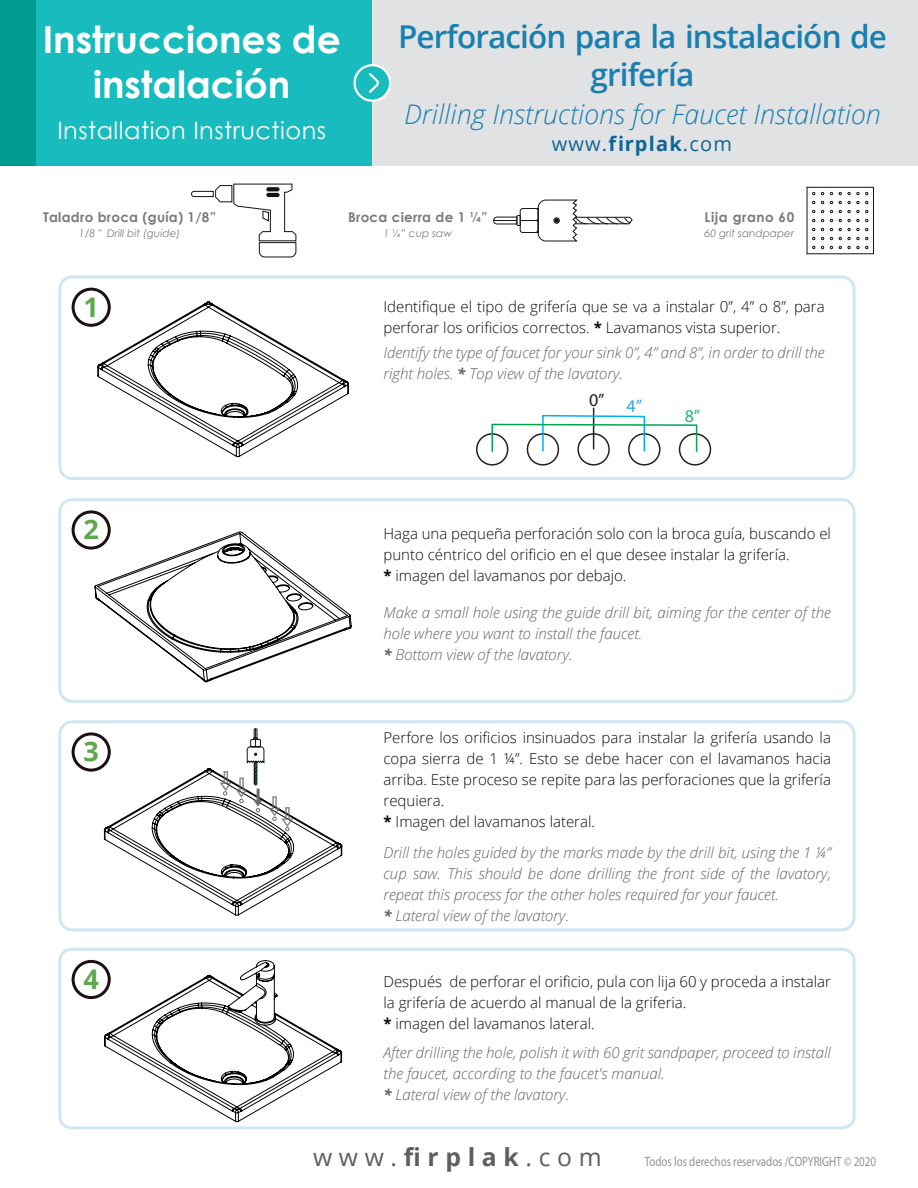
<style>
.page{position:relative;width:918px;height:1188px;background:#fff}
.page>*{position:absolute;margin:0;border:0;box-sizing:border-box;transform-origin:0 0}
.t1{font:700 37.5px/45px "Century Gothic";color:#fff;text-align:center}
.t2{font:600 31.5px/37.8px "Open Sans";letter-spacing:-.03em;color:#1880b0;text-align:center}
.t3{font:italic 300 27px "Open Sans";color:#1880b0}
.t4{font:700 27px "Open Sans";color:#5ea84c}
.t5{font:24.75px "Open Sans";letter-spacing:.27em;color:#5e5f62}
.t6{font:24px "Century Gothic";letter-spacing:.02em;color:#fff}
.t7{font:19.95px "Open Sans";letter-spacing:.06em;color:#0e6594}
.t8{font:18px "Myriad Pro";color:#231f20}
.t9{font:18px "Myriad Pro";color:#2bb572}
.t10{font:300 15px/21px "Open Sans";color:#0b090c}
.t11{font:italic 300 15px/21px "Open Sans";color:#636366}
.t12{font:13.5px "Myriad Pro";color:#919298;scale:.81 1}
.t13{font:700 13.5px "Century Gothic";letter-spacing:.02em;color:#797c7e}
.t14{font:700 13.5px "Century Gothic";letter-spacing:.04em;color:#797c7e}
.t15{font:italic 10.5px "Century Gothic";color:#797c7e}
.s1{font-weight:700}
.s2{color:#24aae1}
</style>
<div class="page">
<div style="left:0;top:0;width:372px;height:166px;background:#19bcbe"></div>
<div style="left:0;top:0;width:36px;height:166px;background:#009c93"></div>
<div style="left:372px;top:1px;width:545px;height:165px;background:#e1e2e3"></div>
<svg style="left:355px;top:65px;width:35px;height:36px"></svg>
<div style="left:353px;top:64px;width:38px;height:38px;border:2px solid #fff;border-radius:50%"></div>
<svg style="left:367px;top:71px;width:14px;height:24px"></svg>
<svg style="left:104px;top:960px;width:239px;height:162px"></svg>
<svg style="left:103px;top:728px;width:240px;height:188px"></svg>
<svg style="left:94px;top:531px;width:258px;height:152px"></svg>
<div style="left:58px;top:275px;width:798px;height:205px;border:3px solid #d0e6f3;border-radius:12px"></div>
<div style="left:58px;top:498px;width:798px;height:205px;border:3px solid #d0e6f3;border-radius:12px"></div>
<div style="left:58px;top:948px;width:798px;height:181px;border:3px solid #d0e6f3;border-radius:12px"></div>
<div style="left:58px;top:720px;width:798px;height:211px;border:3px solid #d0e6f3;border-radius:13px"></div>
<svg style="left:97px;top:301px;width:252px;height:156px"></svg>
<div style="left:476px;top:433px;width:32px;height:33px;border:2px solid #231f20;border-radius:50%"></div>
<div style="left:527px;top:433px;width:32px;height:33px;border:2px solid #231f20;border-radius:50%"></div>
<div style="left:577px;top:433px;width:33px;height:33px;border:2px solid #231f20;border-radius:50%"></div>
<div style="left:628px;top:433px;width:33px;height:33px;border:2px solid #231f20;border-radius:50%"></div>
<div style="left:679px;top:433px;width:32px;height:33px;border:2px solid #231f20;border-radius:50%"></div>
<hr style="left:593px;top:408px;width:1px;height:41px;background:#231f20">
<svg style="left:491px;top:414px;width:207px;height:39px"></svg>
<svg style="left:191px;top:183px;width:106px;height:75px"></svg>
<div style="left:807px;top:187px;width:67px;height:67px;border:1px solid #111416"></div>
<svg style="left:848px;top:192px;width:11px;height:3px"></svg>
<svg style="left:848px;top:201px;width:11px;height:3px"></svg>
<svg style="left:848px;top:210px;width:11px;height:3px"></svg>
<svg style="left:848px;top:219px;width:11px;height:3px"></svg>
<svg style="left:848px;top:228px;width:11px;height:3px"></svg>
<svg style="left:848px;top:237px;width:11px;height:3px"></svg>
<svg style="left:848px;top:246px;width:11px;height:3px"></svg>
<svg style="left:493px;top:199px;width:140px;height:43px"></svg>
<div style="left:72px;top:288px;width:39px;height:39px;border:3px solid #1d0f13;border-radius:50%"></div>
<div style="left:72px;top:510px;width:39px;height:40px;border:3px solid #1d0f13;border-radius:50%"></div>
<div style="left:72px;top:960px;width:39px;height:39px;border:3px solid #1d0f13;border-radius:50%"></div>
<div style="left:72px;top:732px;width:39px;height:40px;border:3px solid #1d0f13;border-radius:50%"></div>
<h1 class="t1" style="left:43px;top:15px;width:299px">Instrucciones de instalación</h1>
<h3 class="t6" style="left:57px;top:113px;width:270px">Installation Instructions</h3>
<h2 class="t2" style="left:398px;top:17px;width:491px">Perforación para la instalación de grifería</h2>
<h3 class="t3" style="left:404px;top:95px;width:478px">Drilling Instructions for Faucet Installation</h3>
<h3 class="t7" style="left:552px;top:130px;width:182px">www.<span class="s1">firplak</span>.com</h3>
<p class="t13" style="left:43px;top:207px;width:175px">Taladro broca (guía) 1/8”</p>
<p class="t15" style="left:79px;top:226px;width:103px">1/8 " Drill bit (guide)</p>
<p class="t13" style="left:348px;top:207px;width:141px">Broca cierra de 1 ¼”</p>
<p class="t15" style="left:384px;top:226px;width:70px">1 ¼” cup saw</p>
<p class="t14" style="left:705px;top:207px;width:91px">Lija grano 60</p>
<p class="t15" style="left:705px;top:226px;width:91px">60 grit sandpaper</p>
<h3 class="t4" style="left:83px;top:288px;width:17px">1</h3>
<p class="t10" style="left:383px;top:295px;width:443px">Identifique el tipo de grifería que se va a instalar 0”, 4” o 8”, para perforar los orificios correctos. <span class="s1">*</span> Lavamanos vista superior.</p>
<p class="t11" style="left:383px;top:341px;width:443px">Identify the type of faucet for your sink 0”, 4” and 8”, in order to drill the right holes. <span class="s1">*</span> Top view of the lavatory.</p>
<p class="t8" style="left:589px;top:389px;width:55px">0” <span class="s2">4”</span></p>
<p class="t9" style="left:685px;top:405px;width:17px">8”</p>
<h3 class="t4" style="left:83px;top:510px;width:17px">2</h3>
<h3 class="t4" style="left:83px;top:732px;width:17px">3</h3>
<h3 class="t4" style="left:83px;top:960px;width:17px">4</h3>
<p class="t10" style="left:383px;top:522px;width:449px">Haga una pequeña perforación solo con la broca guía, buscando el punto céntrico del orificio en el que desee instalar la grifería.<br><span class="s1">*</span> imagen del lavamanos por debajo.</p>
<p class="t11" style="left:383px;top:602px;width:449px">Make a small hole using the guide drill bit, aiming for the center of the hole where you want to install the faucet.<br><span class="s1">*</span> Bottom view of the lavatory.</p>
<p class="t10" style="left:383px;top:727px;width:449px">Perfore los orificios insinuados para instalar la grifería usando la copa sierra de 1 ¼”. Esto se debe hacer con el lavamanos hacia arriba. Este proceso se repite para las perforaciones que la grifería requiera.<br><span class="s1">*</span> Imagen del lavamanos lateral.</p>
<p class="t11" style="left:383px;top:841px;width:449px">Drill the holes guided by the marks made by the drill bit, using the 1 ¼” cup saw. This should be done drilling the front side of the lavatory, repeat this process for the other holes required for your faucet.<br><span class="s1">*</span> Lateral view of the lavatory.</p>
<p class="t10" style="left:383px;top:970px;width:449px">Después de perforar el orificio, pula con lija 60 y proceda a instalar la grifería de acuerdo al manual de la griferia.<br><span class="s1">*</span> imagen del lavamanos lateral.</p>
<p class="t11" style="left:383px;top:1042px;width:449px">After drilling the hole, polish it with 60 grit sandpaper, proceed to install the faucet, according to the faucet's manual.<br><span class="s1">*</span> Lateral view of the lavatory.</p>
<h3 class="t5" style="left:313px;top:1140px;width:290px">www.<span class="s1">firplak</span>.com</h3>
<p class="t12" style="left:645px;top:1153px;width:287px">Todos los derechos reservados /COPYRIGHT © 2020</p>
</div>
